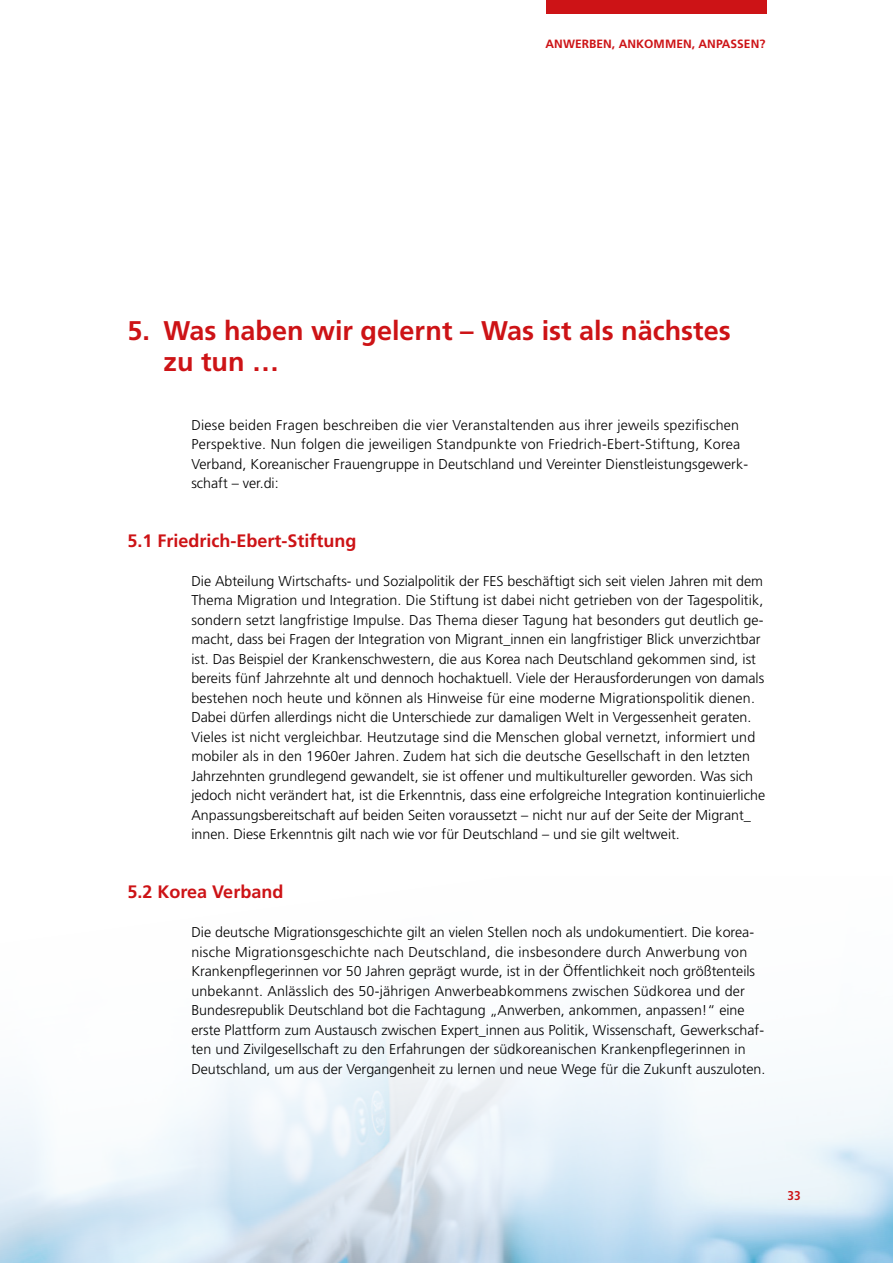
<style>
.page{position:relative;width:893px;height:1263px;background:#fff}
.page>*{position:absolute;margin:0;border:0;box-sizing:border-box;transform-origin:0 0}
.t1{font:700 27px/31.5px "Frutiger";color:#cd1316}
.t2{font:700 18px "Frutiger";color:#cd1316}
.t3{font:700 18px "Frutiger CE";color:#cd1316}
.t4{font:300 14.25px/19.5px "Frutiger";color:#000}
.t5{font:300 14.25px/19.5px "Frutiger";letter-spacing:.02em;color:#000}
.t6{font:700 condensed 12.75px "Frutiger";color:#cd1316}
.t7{font:700 12px "Frutiger";letter-spacing:.005em;color:#cd1316}
</style>
<div class="page">
<div style="left:546px;top:0;width:220px;height:13px;background:#cd1316"></div>
<img style="left:0;top:1016px;width:893px;height:247px">
<p class="t7" style="left:546px;top:36px;width:221px">ANWERBEN, ANKOMMEN, ANPASSEN?</p>
<h1 class="t1" style="left:164px;top:315px;width:569px;text-indent:-36px">5. Was haben wir gelernt – Was ist als nächstes zu tun …</h1>
<p class="t5" style="left:191px;top:415px;width:558px">Diese beiden Fragen beschreiben die vier Veranstaltenden aus ihrer jeweils spezifischen Perspektive. Nun folgen die jeweiligen Standpunkte von Friedrich-Ebert-Stiftung, Korea Verband, Koreanischer Frauengruppe in Deutschland und Vereinter Dienstleistungsgewerk&shy;schaft – ver.di:</p>
<p class="t2" style="left:128px;top:530px;width:231px">5.1 Friedrich-Ebert-Stiftung</p>
<p class="t4" style="left:191px;top:571px;width:575px">Die Abteilung Wirtschafts- und Sozialpolitik der FES beschäftigt sich seit vielen Jahren mit dem Thema Migration und Integration. Die Stiftung ist dabei nicht getrieben von der Tagespolitik, sondern setzt langfristige Impulse. Das Thema dieser Tagung hat besonders gut deutlich ge&shy;macht, dass bei Fragen der Integration von Migrant_innen ein langfristiger Blick unverzichtbar ist. Das Beispiel der Krankenschwestern, die aus Korea nach Deutschland gekommen sind, ist bereits fünf Jahrzehnte alt und dennoch hochaktuell. Viele der Herausforderungen von damals bestehen noch heute und können als Hinweise für eine moderne Migrationspolitik dienen.<br>Dabei dürfen allerdings nicht die Unterschiede zur damaligen Welt in Vergessenheit geraten.<br>Vieles ist nicht vergleichbar. Heutzutage sind die Menschen global vernetzt, informiert und mobiler als in den 1960er Jahren. Zudem hat sich die deutsche Gesellschaft in den letzten Jahrzehnten grundlegend gewandelt, sie ist offener und multikultureller geworden. Was sich jedoch nicht verändert hat, ist die Erkenntnis, dass eine erfolgreiche Integration kontinuierliche Anpassungsbereitschaft auf beiden Seiten voraussetzt – nicht nur auf der Seite der Migrant_ innen. Diese Erkenntnis gilt nach wie vor für Deutschland – und sie gilt weltweit.</p>
<p class="t3" style="left:128px;top:881px;width:157px">5.2 Korea Verband</p>
<p class="t4" style="left:191px;top:922px;width:576px">Die deutsche Migrationsgeschichte gilt an vielen Stellen noch als undokumentiert. Die korea&shy;nische Migrationsgeschichte nach Deutschland, die insbesondere durch Anwerbung von Krankenpflegerinnen vor 50 Jahren geprägt wurde, ist in der Öffentlichkeit noch größtenteils unbekannt. Anlässlich des 50-jährigen Anwerbeabkommens zwischen Südkorea und der Bundesrepublik Deutschland bot die Fachtagung „Anwerben, ankommen, anpassen!“ eine erste Plattform zum Austausch zwischen Expert_innen aus Politik, Wissenschaft, Gewerkschaf&shy;ten und Zivilgesellschaft zu den Erfahrungen der südkoreanischen Krankenpflegerinnen in Deutschland, um aus der Vergangenheit zu lernen und neue Wege für die Zukunft auszuloten.</p>
<p class="t6" style="left:787px;top:1188px;width:15px">33</p>
</div>
